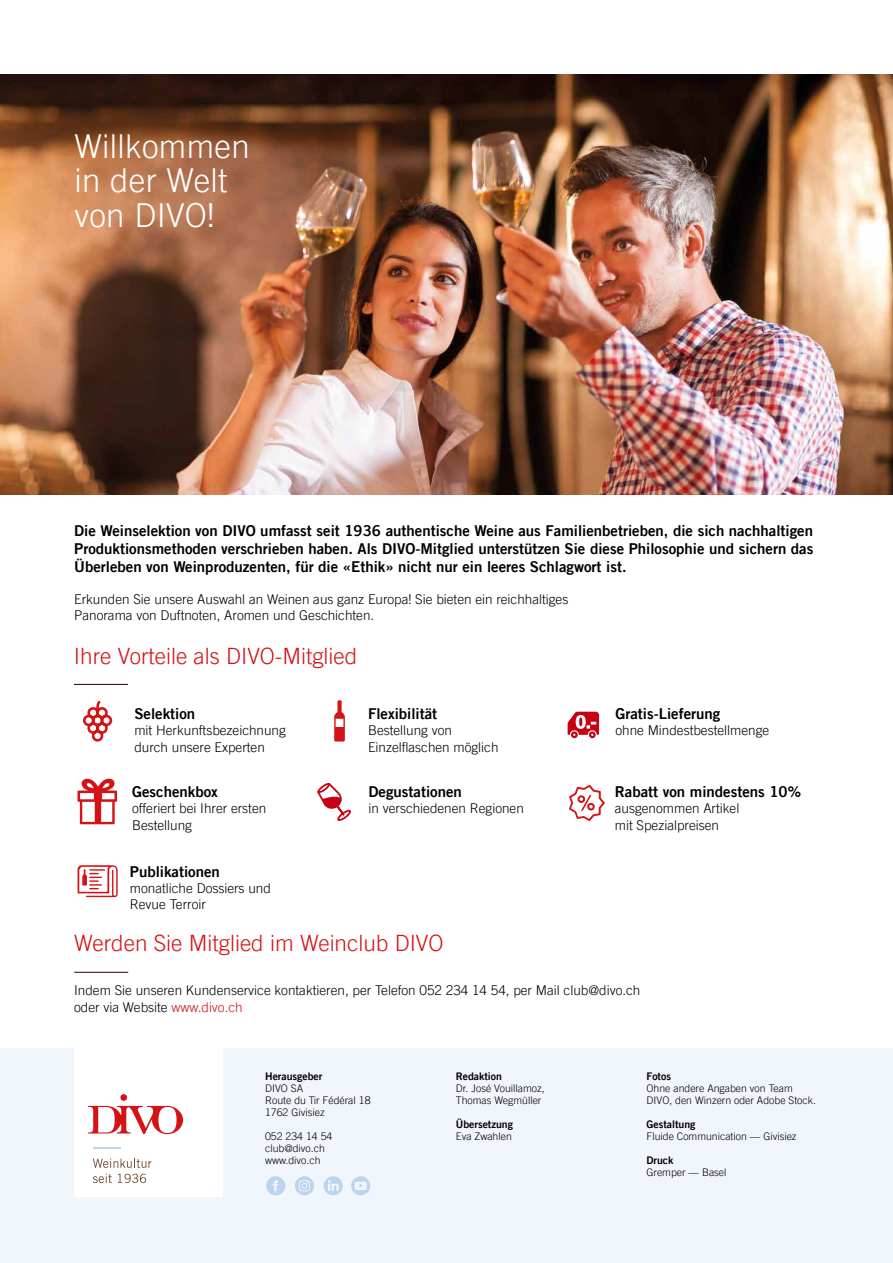
<style>
.page{position:relative;width:893px;height:1263px;background:#fff}
.page>*{position:absolute;margin:0;border:0;box-sizing:border-box;transform-origin:0 0}
.t1{font:300 33px/34.5px "Trade Gothic LT Pro";letter-spacing:.01em;color:#fff}
.t2{font:300 22.5px "Trade Gothic LT Pro";color:#d51317}
.t3{font:15px/18px "Trade Gothic LT Bold Two";color:#000;text-align:justify}
.t4{font:300 13.5px/16.2px "Trade Gothic LT Pro";color:#000}
.t5{font:300 10.5px/12px "Trade Gothic LT Pro";color:#000}
.t6{font:10.5px "Trade Gothic LT Bold Two";color:#000}
.s1{color:#d51317}
</style>
<div class="page">
<div style="left:0;top:1048px;width:893px;height:215px;background:#f1f6fc"></div>
<div style="left:74px;top:1047px;width:149px;height:149px;background:#fff"></div>
<svg style="left:93px;top:1147px;width:28px;height:1px"></svg>
<svg style="left:93px;top:1158px;width:58px;height:10px"></svg>
<svg style="left:93px;top:1174px;width:19px;height:9px"></svg>
<svg style="left:118px;top:1174px;width:28px;height:9px"></svg>
<div style="left:120px;top:1094px;width:7px;height:7px;background:#d51317;border-radius:50%"></div>
<svg style="left:88px;top:1106px;width:95px;height:28px"></svg>
<svg style="left:266px;top:1176px;width:19px;height:19px"></svg>
<svg style="left:295px;top:1176px;width:19px;height:19px"></svg>
<svg style="left:324px;top:1176px;width:19px;height:19px"></svg>
<hr style="left:74px;top:684px;width:54px;height:1px;background:#470000">
<hr style="left:74px;top:972px;width:54px;height:1px;background:#470000">
<svg style="left:334px;top:700px;width:11px;height:41px"></svg>
<svg style="left:83px;top:700px;width:30px;height:42px"></svg>
<svg style="left:317px;top:782px;width:34px;height:39px"></svg>
<svg style="left:77px;top:779px;width:40px;height:45px"></svg>
<svg style="left:569px;top:785px;width:36px;height:36px"></svg>
<svg style="left:78px;top:865px;width:40px;height:32px"></svg>
<svg style="left:568px;top:712px;width:31px;height:26px"></svg>
<img style="left:0;top:74px;width:893px;height:420px">
<svg style="left:351px;top:1176px;width:19px;height:19px"></svg>
<h1 class="t1" style="left:74px;top:128px;width:177px">Willkommen in der Welt von DIVO!</h1>
<p class="t3" style="left:74px;top:521px;width:741px">Die Weinselektion von DIVO umfasst seit 1936 authentische Weine aus Familienbetrieben, die sich nachhaltigen Produktionsmethoden verschrieben haben. Als DIVO-Mitglied unterstützen Sie diese Philosophie und sichern das Überleben von Weinproduzenten, für die «Ethik» nicht nur ein leeres Schlagwort ist.</p>
<p class="t4" style="left:74px;top:591px;width:496px">Erkunden Sie unsere Auswahl an Weinen aus ganz Europa! Sie bieten ein reichhaltiges<br>Panorama von Duftnoten, Aromen und Geschichten.</p>
<h2 class="t2" style="left:74px;top:642px;width:285px">Ihre Vorteile als DIVO-Mitglied</h2>
<p class="t3" style="left:134px;top:705px;width:62px">Selektion</p>
<p class="t4" style="left:134px;top:722px;width:153px">mit Herkunftsbezeichnung durch unsere Experten</p>
<p class="t3" style="left:132px;top:783px;width:87px">Geschenkbox</p>
<p class="t4" style="left:132px;top:800px;width:136px">offeriert bei Ihrer ersten<br>Bestellung</p>
<p class="t3" style="left:130px;top:862px;width:92px">Publikationen</p>
<p class="t4" style="left:130px;top:880px;width:143px">monatliche Dossiers und<br>Revue Terroir</p>
<p class="t3" style="left:368px;top:705px;width:71px">Flexibilität</p>
<p class="t4" style="left:368px;top:722px;width:132px">Bestellung von<br>Einzelflaschen möglich</p>
<p class="t3" style="left:369px;top:783px;width:95px">Degustationen</p>
<p class="t4" style="left:369px;top:800px;width:157px">in verschiedenen Regionen</p>
<p class="t3" style="left:615px;top:705px;width:106px">Gratis-Lieferung</p>
<p class="t4" style="left:615px;top:722px;width:155px">ohne Mindestbestellmenge</p>
<p class="t3" style="left:615px;top:783px;width:188px">Rabatt von mindestens 10%</p>
<p class="t4" style="left:615px;top:800px;width:126px">ausgenommen Artikel mit Spezialpreisen</p>
<h2 class="t2" style="left:74px;top:930px;width:371px">Werden Sie Mitglied im Weinclub DIVO</h2>
<p class="t4" style="left:74px;top:982px;width:568px">Indem Sie unseren Kundenservice kontaktieren, per Telefon 052 234 14 54, per Mail club@divo.ch oder via Website <span class="s1">www.divo.ch</span></p>
<p class="t6" style="left:265px;top:1070px;width:59px">Herausgeber</p>
<p class="t5" style="left:265px;top:1082px;width:107px">DIVO SA<br>Route du Tir Fédéral 18<br>1762 Givisiez</p>
<p class="t5" style="left:265px;top:1130px;width:69px">052 234 14 54 club@divo.ch www.divo.ch</p>
<p class="t6" style="left:456px;top:1070px;width:48px">Redaktion</p>
<p class="t5" style="left:456px;top:1082px;width:90px">Dr. José Vouillamoz,<br>Thomas Wegmüller</p>
<p class="t6" style="left:456px;top:1118px;width:59px">Übersetzung</p>
<p class="t5" style="left:456px;top:1130px;width:58px">Eva Zwahlen</p>
<p class="t6" style="left:647px;top:1070px;width:26px">Fotos</p>
<p class="t5" style="left:647px;top:1082px;width:171px">Ohne andere Angaben von Team<br>DIVO, den Winzern oder Adobe Stock.</p>
<p class="t6" style="left:647px;top:1118px;width:51px">Gestaltung</p>
<p class="t5" style="left:647px;top:1130px;width:152px">Fluide Communication — Givisiez</p>
<p class="t6" style="left:647px;top:1154px;width:28px">Druck</p>
<p class="t5" style="left:647px;top:1166px;width:81px">Gremper — Basel</p>
</div>
